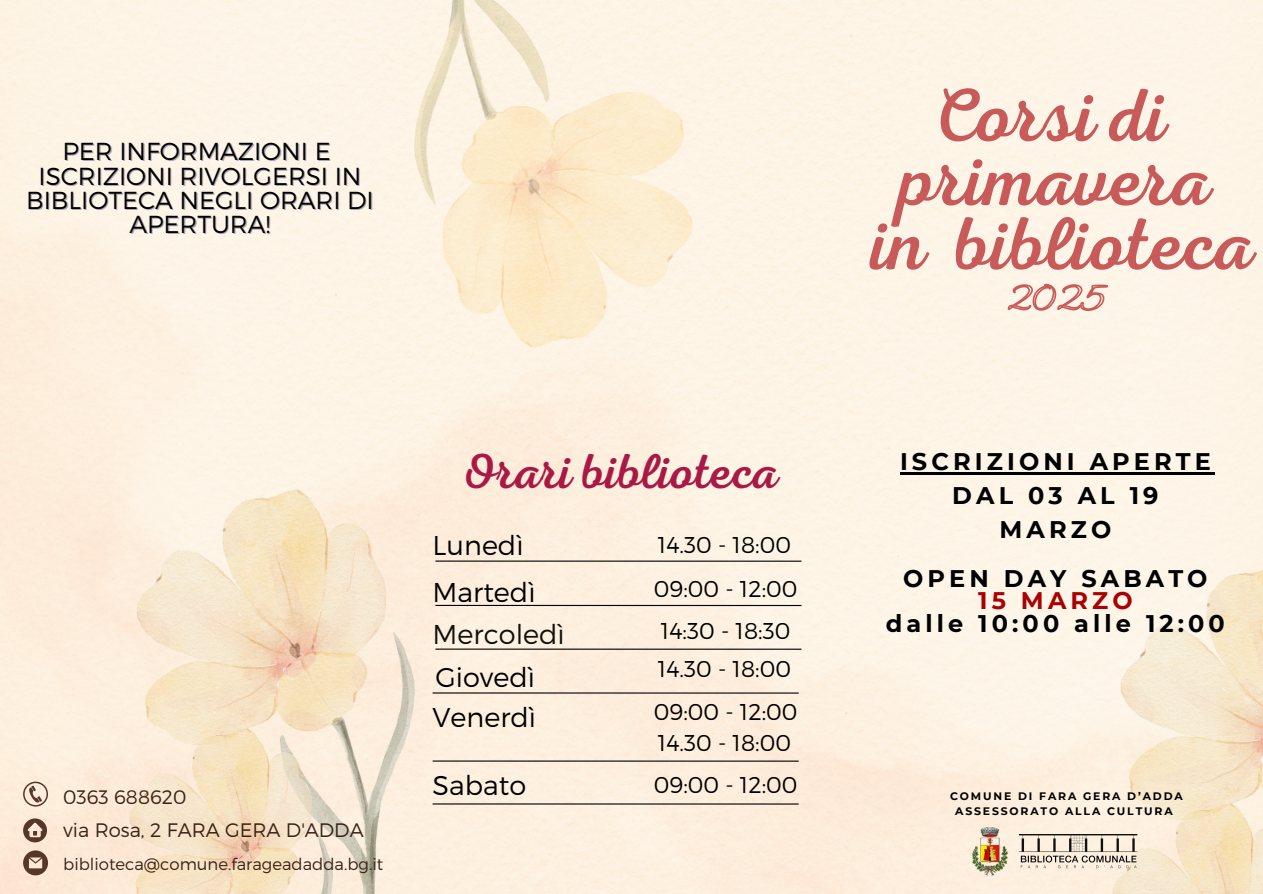
<style>
.page{position:relative;width:1263px;height:894px;background:#fff}
.page>*{position:absolute;margin:0;border:0;box-sizing:border-box;transform-origin:0 0}
.t1{font:75.3px/64.2px "RTL Adam Script Regular";color:#c85a5a;text-align:center}
.t2{font:49.5px "RTL Adam Script Regular";color:#aa1945}
.t3{font:300 27.15px "Montserrat";color:#000}
.t4{font:300 27.15px "Montserrat";color:#0f110c}
.t5{font:300 24.6px "Montserrat";color:#000}
.t6{font:700 24px/33.8px "Montserrat";letter-spacing:.17em;color:#000;text-align:center}
.t7{font:300 22.8px "Montserrat";color:#000}
.t8{font:300 19.5px "Montserrat";color:#392216}
.t9{font:300 16.5px "Montserrat";color:#392216}
.t10{font:700 10.8px "Montserrat";letter-spacing:.17em;color:#000}
.s1{color:#a80202}
</style>
<div class="page">
<img style="left:0;top:0;width:1263px;height:893px">
<img style="left:137px;top:489px;width:278px;height:404px">
<img style="left:129px;top:727px;width:204px;height:166px">
<svg style="left:23px;top:781px;width:25px;height:25px"></svg>
<svg style="left:23px;top:818px;width:24px;height:23px"></svg>
<svg style="left:23px;top:850px;width:25px;height:24px"></svg>
<svg style="left:1007px;top:282px;width:102px;height:32px;background:#eecac0"></svg>
<hr style="left:900px;top:472px;width:315px;height:2px;background:#000">
<img style="left:1120px;top:564px;width:143px;height:239px">
<img style="left:1113px;top:803px;width:150px;height:90px">
<img style="left:1020px;top:833px;width:119px;height:35px">
<img style="left:972px;top:827px;width:35px;height:48px">
<img style="left:415px;top:0;width:277px;height:347px">
<hr style="left:435px;top:560px;width:366px;height:1px;background:#000">
<hr style="left:435px;top:604px;width:366px;height:2px;background:#000">
<hr style="left:435px;top:648px;width:366px;height:1px;background:#000">
<hr style="left:433px;top:692px;width:366px;height:1px;background:#000">
<hr style="left:433px;top:760px;width:366px;height:1px;background:#000">
<hr style="left:433px;top:803px;width:366px;height:1px;background:#000">
<p class="t5" style="left:63px;top:135px;width:270px">PER INFORMAZIONI E</p>
<h5 class="t5" style="left:39px;top:160px;width:324px">ISCRIZIONI RIVOLGERSI IN</h5>
<p class="t5" style="left:26px;top:184px;width:349px">BIBLIOTECA NEGLI ORARI DI</p>
<p class="t5" style="left:130px;top:208px;width:142px">APERTURA!</p>
<h3 class="t1" style="left:871px;top:86px;width:384px">Corsi di primavera in biblioteca</h3>
<p class="t8" style="left:63px;top:783px;width:125px">0363 688620</p>
<h4 class="t8" style="left:63px;top:816px;width:302px">via Rosa, 2 FARA GERA D'ADDA</h4>
<h1 class="t9" style="left:63px;top:852px;width:321px">biblioteca@comune.farageadadda.bg.it</h1>
<p class="t2" style="left:460px;top:442px;width:319px">Orari biblioteca</p>
<h5 class="t3" style="left:433px;top:528px;width:93px">Lunedì</h5>
<p class="t3" style="left:433px;top:574px;width:104px">Martedì</p>
<h5 class="t4" style="left:433px;top:616px;width:134px">Mercoledì</h5>
<p class="t3" style="left:435px;top:659px;width:101px">Giovedì</p>
<p class="t3" style="left:433px;top:699px;width:105px">Venerdì</p>
<p class="t3" style="left:433px;top:767px;width:95px">Sabato</p>
<h5 class="t7" style="left:658px;top:530px;width:135px">14.30 - 18:00</h5>
<p class="t7" style="left:654px;top:574px;width:145px">09:00 - 12:00</p>
<p class="t7" style="left:661px;top:615px;width:131px">14:30 - 18:30</p>
<h6 class="t7" style="left:658px;top:654px;width:135px">14.30 - 18:00</h6>
<p class="t7" style="left:654px;top:696px;width:145px">09:00 - 12:00</p>
<p class="t7" style="left:658px;top:727px;width:135px">14.30 - 18:00</p>
<p class="t7" style="left:654px;top:769px;width:145px">09:00 - 12:00</p>
<h5 class="t6" style="left:900px;top:444px;width:312px">ISCRIZIONI APERTE<br>DAL 03 AL 19<br>MARZO</h5>
<p class="t6" style="left:903px;top:566px;width:306px;line-height:22.5px">OPEN DAY SABATO<br><span class="s1">15 MARZO</span></p>
<p class="t6" style="left:886px;top:606px;width:340px">dalle 10:00 alle 12:00</p>
<h5 class="t10" style="left:950px;top:789px;width:234px">COMUNE DI FARA GERA D’ADDA</h5>
<p class="t10" style="left:955px;top:804px;width:219px">ASSESSORATO ALLA CULTURA</p>
</div>
